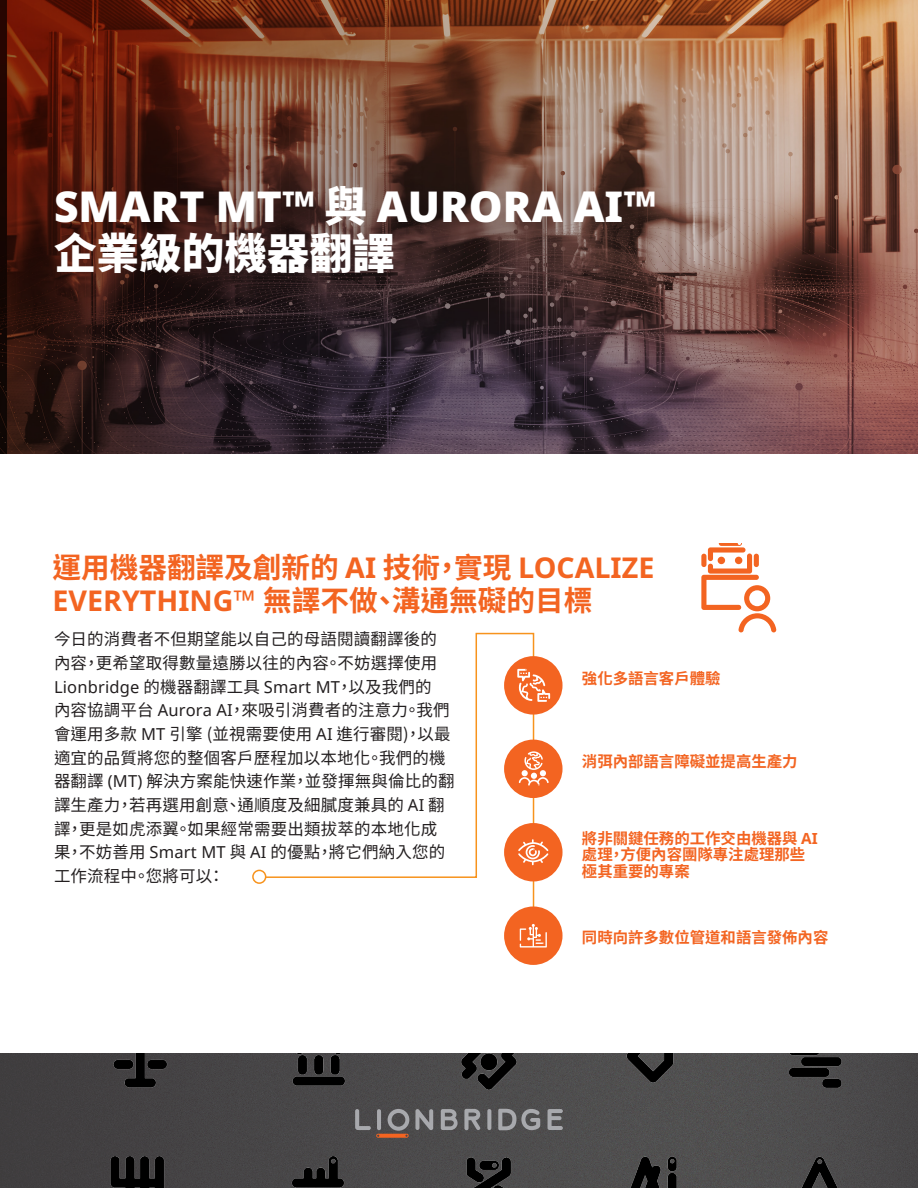
<style>
.page{position:relative;width:918px;height:1188px;background:#fff}
.page>*{position:absolute;margin:0;border:0;box-sizing:border-box;transform-origin:0 0}
.Lion_Main_Title{font:900 42.6px/47.2px "Noto Sans";color:#fff}
.t1{font:700 28.65px/33px "Noto Sans CJ Ktc";color:#f36421}
.Lion_Intro{font:16.5px/23.7px "Noto Sans CJ Ktc";letter-spacing:.01em;color:#231f20}
.t2{font:700 15.45px/16.6px "Noto Sans CJ Ktc";color:#f36421}
.s1{font-family:"Noto Sans CJ Ktc"}
.s2{font-family:"Noto Sans"}
</style>
<div class="page">
<img style="left:0;top:0;width:918px;height:454px">
<img style="left:0;top:1053px;width:918px;height:135px">
<svg style="left:264px;top:632px;width:271px;height:298px"></svg>
<svg style="left:701px;top:543px;width:75px;height:90px"></svg>
<div style="left:504px;top:656px;width:59px;height:59px;background:#f36421;border-radius:50%"></div>
<div style="left:504px;top:740px;width:59px;height:58px;background:#f36421;border-radius:50%"></div>
<div style="left:504px;top:823px;width:59px;height:58px;background:#f36421;border-radius:50%"></div>
<div style="left:504px;top:906px;width:59px;height:59px;background:#f36421;border-radius:50%"></div>
<svg style="left:517px;top:669px;width:33px;height:33px"></svg>
<svg style="left:519px;top:751px;width:30px;height:35px"></svg>
<svg style="left:518px;top:839px;width:30px;height:26px"></svg>
<svg style="left:520px;top:924px;width:27px;height:24px"></svg>
<div style="left:253px;top:870px;width:13px;height:13px;background:#fff;border-radius:50%"></div>
<div style="left:252px;top:870px;width:14px;height:14px;border:2px solid #f7931d;border-radius:50%"></div>
<svg style="left:415px;top:1109px;width:18px;height:21px"></svg>
<svg style="left:441px;top:1109px;width:17px;height:21px"></svg>
<svg style="left:464px;top:1109px;width:16px;height:21px"></svg>
<svg style="left:487px;top:1109px;width:4px;height:21px"></svg>
<svg style="left:548px;top:1109px;width:15px;height:21px"></svg>
<svg style="left:355px;top:1109px;width:54px;height:29px;background:#716562"></svg>
<svg style="left:498px;top:1109px;width:42px;height:21px"></svg>
<p class="Lion_Main_Title" style="left:54px;top:182px;width:604px">SMART MT™ <span class="s1">與</span> AURORA AI™<span class="s1">企業級的機器翻譯</span></p>
<p class="t1" style="left:52px;top:551px;width:603px">運用機器翻譯及創新的 <span class="s2">AI</span> 技術，實現 <span class="s2">LOCALIZE<br>EVERYTHING™</span> 無譯不做、溝通無礙的目標</p>
<p class="Lion_Intro" style="left:54px;top:628px;width:402px">今日的消費者不但期望能以自己的母語閱讀翻譯後的內容，更希望取得數量遠勝以往的內容。不妨選擇使用<br><span class="s2">Lionbridge</span> 的機器翻譯工具 <span class="s2">Smart MT</span>，以及我們的<br>內容協調平台 <span class="s2">Aurora AI</span>，來吸引消費者的注意力。我們會運用多款 <span class="s2">MT</span> 引擎 (並視需要使用 <span class="s2">AI</span> 進行審閱)，以最適宜的品質將您的整個客戶歷程加以本地化。我們的機器翻譯 <span class="s2">(MT)</span> 解決方案能快速作業，並發揮無與倫比的翻譯生產力，若再選用創意、通順度及細膩度兼具的 <span class="s2">AI</span> 翻譯，更是如虎添翼。如果經常需要出類拔萃的本地化成果，不妨善用 <span class="s2">Smart MT</span> 與 <span class="s2">AI</span> 的優點，將它們納入您的工作流程中。您將可以：</p>
<p class="t2" style="left:582px;top:670px;width:140px">強化多語言客戶體驗</p>
<p class="t2" style="left:582px;top:753px;width:217px">消弭內部語言障礙並提高生產力</p>
<p class="t2" style="left:582px;top:830px;width:237px">將非關鍵任務的工作交由機器與 <span class="s2">AI</span>處理，方便內容團隊專注處理那些極其重要的專案</p>
<p class="t2" style="left:582px;top:929px;width:248px">同時向許多數位管道和語言發佈內容</p>
</div>
